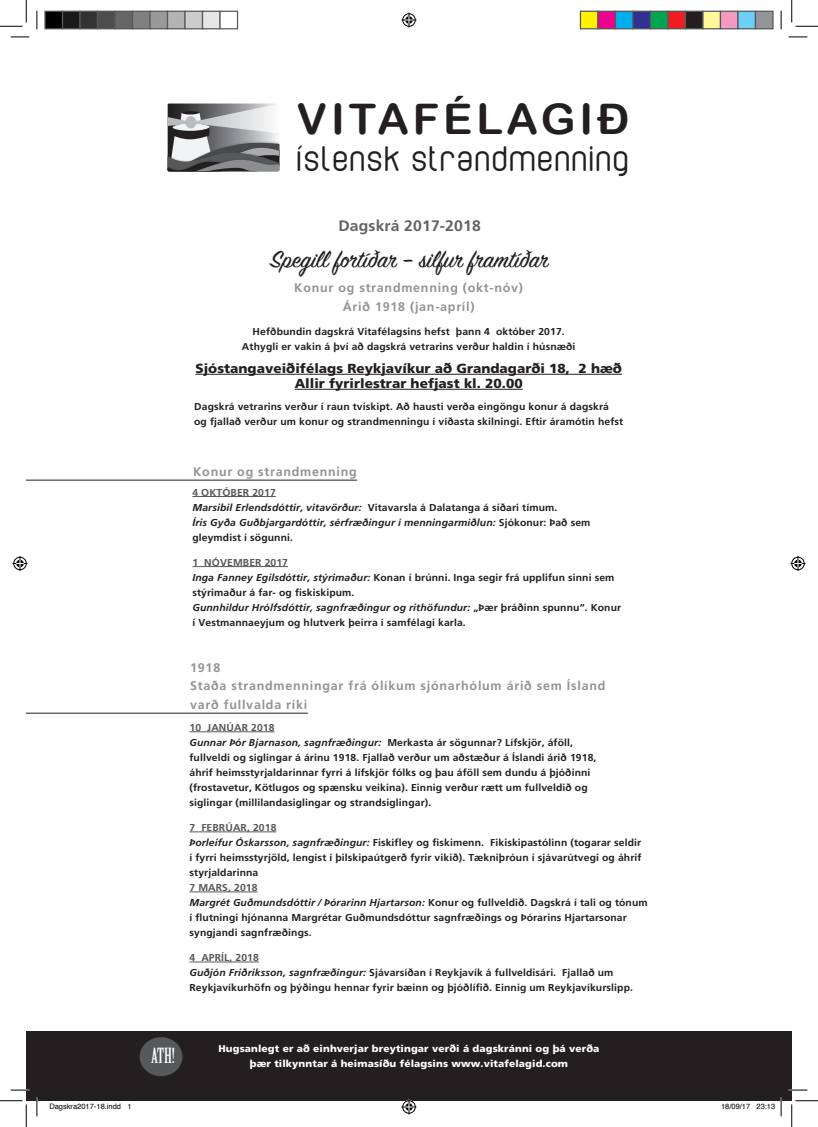
<style>
.page{position:relative;width:818px;height:1127px;background:#fff}
.page>*{position:absolute;margin:0;border:0;box-sizing:border-box;transform-origin:0 0}
.t1{font:42.12px "Arial Rounded MT Bold";letter-spacing:.09em;color:#231f20;scale:1.04 1}
.t2{font:38.12px "Cabo Rounded";letter-spacing:.03em;color:#231f20}
.t3{font:26.25px "Sign Painter House Script";color:#231f20}
.t4{font:20.38px "Birch Std";color:#fff;scale:1.04 1}
.t5{font:700 15.12px "Frutiger";letter-spacing:.01em;color:#636366;scale:1.04 1}
.t6{font:900 13.12px "Frutiger";color:#231f20;scale:1.04 1}
.t7{font:700 12.5px "Frutiger";letter-spacing:.06em;color:#919396}
.t8{font:700 10px/15px "Frutiger";letter-spacing:.01em;color:#231f20;scale:1.04 1}
.t9{font:italic 700 10px/15px "Frutiger";letter-spacing:.01em;color:#231f20;scale:1.04 1}
.t10{font:700 10px "Frutiger";letter-spacing:.01em;color:#57585a;scale:1.04 1}
.t11{font:900 9.75px "Frutiger";letter-spacing:.01em;color:#fff;scale:1.04 1}
.t12{font:7.5px "Helvetica";color:#000}
.s1{font-style:normal}
.s2{font-style:italic}
</style>
<div class="page">
<div style="left:26px;top:1031px;width:766px;height:69px;background:#231f20"></div>
<hr style="left:192px;top:496px;width:84px;height:1px;background:#57585a">
<hr style="left:192px;top:566px;width:96px;height:1px;background:#57585a">
<div style="left:140px;top:1036px;width:43px;height:39px;background:#57585a;border-radius:50%"></div>
<hr style="left:195px;top:374px;width:427px;height:1px;background:#231f20">
<hr style="left:295px;top:389px;width:228px;height:1px;background:#231f20">
<svg style="left:168px;top:103px;width:111px;height:68px"></svg>
<hr style="left:26px;top:480px;width:331px;height:1px;background:#231f20">
<hr style="left:189px;top:731px;width:86px;height:1px;background:#57585a">
<hr style="left:189px;top:831px;width:87px;height:1px;background:#57585a">
<hr style="left:189px;top:891px;width:69px;height:1px;background:#57585a">
<hr style="left:189px;top:961px;width:70px;height:1px;background:#57585a">
<hr style="left:26px;top:712px;width:282px;height:1px;background:#231f20">
<svg style="left:11px;top:36px;width:18px;height:2px"></svg>
<svg style="left:788px;top:36px;width:19px;height:2px"></svg>
<svg style="left:11px;top:1089px;width:18px;height:1px"></svg>
<svg style="left:788px;top:1089px;width:19px;height:1px"></svg>
<svg style="left:36px;top:11px;width:2px;height:18px"></svg>
<svg style="left:36px;top:1097px;width:2px;height:18px"></svg>
<svg style="left:780px;top:11px;width:2px;height:18px"></svg>
<svg style="left:0;top:0;width:27px;height:27px"></svg>
<svg style="left:0;top:1100px;width:27px;height:26px"></svg>
<svg style="left:791px;top:0;width:27px;height:27px"></svg>
<svg style="left:791px;top:1100px;width:27px;height:26px"></svg>
<svg style="left:401px;top:13px;width:15px;height:15px"></svg>
<svg style="left:401px;top:1099px;width:15px;height:15px"></svg>
<svg style="left:13px;top:556px;width:15px;height:15px"></svg>
<svg style="left:790px;top:556px;width:15px;height:15px"></svg>
<div style="left:45px;top:11px;width:18px;height:18px;background:#000"></div>
<div style="left:44px;top:11px;width:19px;height:18px;border:1px solid #595959"></div>
<div style="left:63px;top:11px;width:17px;height:18px;background:#1a1a1a"></div>
<div style="left:62px;top:11px;width:19px;height:18px;border:1px solid #595959"></div>
<div style="left:80px;top:11px;width:18px;height:18px;background:#333"></div>
<div style="left:79px;top:11px;width:19px;height:18px;border:1px solid #595959"></div>
<div style="left:98px;top:11px;width:17px;height:18px;background:#4d4d4d"></div>
<div style="left:97px;top:11px;width:19px;height:18px;border:1px solid #595959"></div>
<div style="left:115px;top:11px;width:18px;height:18px;background:#666"></div>
<div style="left:114px;top:11px;width:19px;height:18px;border:1px solid #595959"></div>
<div style="left:133px;top:11px;width:17px;height:18px;background:#808080"></div>
<div style="left:132px;top:11px;width:19px;height:18px;border:1px solid #595959"></div>
<div style="left:150px;top:11px;width:18px;height:18px;background:#999"></div>
<div style="left:149px;top:11px;width:19px;height:18px;border:1px solid #595959"></div>
<div style="left:168px;top:11px;width:17px;height:18px;background:#b3b3b3"></div>
<div style="left:167px;top:11px;width:19px;height:18px;border:1px solid #595959"></div>
<div style="left:185px;top:11px;width:18px;height:18px;background:#ccc"></div>
<div style="left:184px;top:11px;width:19px;height:18px;border:1px solid #595959"></div>
<div style="left:203px;top:11px;width:17px;height:18px;background:#e6e6e6"></div>
<div style="left:202px;top:11px;width:19px;height:18px;border:1px solid #595959"></div>
<div style="left:219px;top:11px;width:19px;height:18px;border:1px solid #595959"></div>
<div style="left:580px;top:11px;width:18px;height:18px;background:#fff101"></div>
<div style="left:580px;top:11px;width:18px;height:18px;border:1px solid #595959"></div>
<div style="left:598px;top:11px;width:17px;height:18px;background:#ed028c"></div>
<div style="left:597px;top:11px;width:19px;height:18px;border:1px solid #595959"></div>
<div style="left:615px;top:11px;width:18px;height:18px;background:#00aeef"></div>
<div style="left:615px;top:11px;width:18px;height:18px;border:1px solid #595959"></div>
<div style="left:633px;top:11px;width:17px;height:18px;background:#2e3092"></div>
<div style="left:632px;top:11px;width:19px;height:18px;border:1px solid #595959"></div>
<div style="left:650px;top:11px;width:18px;height:18px;background:#00a54f"></div>
<div style="left:650px;top:11px;width:18px;height:18px;border:1px solid #595959"></div>
<div style="left:668px;top:11px;width:17px;height:18px;background:#ee1d23"></div>
<div style="left:667px;top:11px;width:19px;height:18px;border:1px solid #595959"></div>
<div style="left:685px;top:11px;width:18px;height:18px;background:#231f20"></div>
<div style="left:685px;top:11px;width:18px;height:18px;border:1px solid #595959"></div>
<div style="left:703px;top:11px;width:17px;height:18px;background:#fff79a"></div>
<div style="left:702px;top:11px;width:19px;height:18px;border:1px solid #595959"></div>
<div style="left:720px;top:11px;width:18px;height:18px;background:#f499c2"></div>
<div style="left:720px;top:11px;width:18px;height:18px;border:1px solid #595959"></div>
<div style="left:738px;top:11px;width:17px;height:18px;background:#6bcff6"></div>
<div style="left:737px;top:11px;width:19px;height:18px;border:1px solid #595959"></div>
<div style="left:755px;top:11px;width:18px;height:18px;background:#939598"></div>
<div style="left:755px;top:11px;width:18px;height:18px;border:1px solid #595959"></div>
<svg style="left:756px;top:1097px;width:26px;height:18px"></svg>
<p class="t1" style="left:297px;top:94px;width:321px">VITAFÉLAGIÐ</p>
<p class="t2" style="left:298px;top:139px;width:334px">íslensk strandmenning</p>
<p class="t5" style="left:338px;top:217px;width:138px">Dagskrá 2017-2018</p>
<p class="t3" style="left:271px;top:243px;width:281px">Spegill fortíðar – silfur framtíðar</p>
<p class="t7" style="left:294px;top:281px;width:230px">Konur og strandmenning (okt-nóv)</p>
<p class="t7" style="left:343px;top:299px;width:133px">Árið 1918 (jan-apríl)</p>
<p class="t8" style="left:253px;top:324px;width:302px">Hefðbundin dagskrá Vitafélagsins hefst þann 4 október 2017.</p>
<p class="t8" style="left:242px;top:339px;width:322px">Athygli er vakin á því að dagskrá vetrarins verður haldin í húsnæði</p>
<p class="t6" style="left:195px;top:360px;width:412px">Sjóstangaveiðifélags Reykjavíkur að Grandagarði 18, 2 hæð</p>
<p class="t6" style="left:295px;top:375px;width:221px">Allir fyrirlestrar hefjast kl. 20.00</p>
<p class="t8" style="left:194px;top:399px;width:414px">Dagskrá vetrarins verður í raun tvískipt. Að hausti verða eingöngu konur á dagskrá og fjallað verður um konur og strandmenningu í víðasta skilningi. Eftir áramótin hefst</p>
<p class="t7" style="left:193px;top:464px;width:165px">Konur og strandmenning</p>
<p class="t10" style="left:192px;top:486px;width:82px">4 OKTÓBER 2017</p>
<p class="t9" style="left:192px;top:499px;width:352px">Marsibil Erlendsdóttir, vitavörður: <span class="s1">Vitavarsla á Dalatanga á síðari tímum.</span></p>
<p class="t9" style="left:192px;top:514px;width:384px">Íris Gyða Guðbjargardóttir, sérfræðingur í menningarmiðlun: <span class="s1">Sjókonur: Það sem gleymdist í sögunni.</span></p>
<p class="t10" style="left:192px;top:556px;width:93px">1 NÓVEMBER 2017</p>
<p class="t8" style="left:192px;top:569px;width:407px"><span class="s2">Inga Fanney Egilsdóttir, stýrimaður:</span> Konan í brúnni. Inga segir frá upplifun sinni sem stýrimaður á far- og fiskiskipum.</p>
<p class="t8" style="left:192px;top:599px;width:414px"><span class="s2">Gunnhildur Hrólfsdóttir, sagnfræðingur og rithöfundur:</span> „Þær þráðinn spunnu“. Konur í Vestmannaeyjum og hlutverk þeirra í samfélagi karla.</p>
<p class="t7" style="left:190px;top:659px;width:32px">1918</p>
<p class="t7" style="left:190px;top:678px;width:417px">Staða strandmenningar frá ólíkum sjónarhólum árið sem Ísland</p>
<p class="t7" style="left:190px;top:697px;width:119px">varð fullvalda ríki</p>
<p class="t10" style="left:189px;top:721px;width:83px">10 JANÚAR 2018</p>
<p class="t8" style="left:189px;top:734px;width:393px"><span class="s2">Gunnar Þór Bjarnason, sagnfræðingur:</span> Merkasta ár sögunnar? Lífskjör, áföll, fullveldi og siglingar á árinu 1918. Fjallað verður um aðstæður á Íslandi árið 1918, áhrif heimsstyrjaldarinnar fyrri á lífskjör fólks og þau áföll sem dundu á þjóðinni (frostavetur, Kötlugos og spænsku veikina). Einnig verður rætt um fullveldið og siglingar (millilandasiglingar og strandsiglingar).</p>
<p class="t10" style="left:189px;top:821px;width:85px">7 FEBRÚAR, 2018</p>
<p class="t8" style="left:189px;top:834px;width:436px;text-align:justify"><span class="s2">Þorleifur Óskarsson, sagnfræðingur:</span> Fiskifley og fiskimenn. Fikiskipastólinn (togarar seldir í fyrri heimsstyrjöld, lengist í þilskipaútgerð fyrir vikið). Tækniþróun í sjávarútvegi og áhrif styrjaldarinna</p>
<p class="t10" style="left:189px;top:881px;width:67px">7 MARS, 2018</p>
<p class="t8" style="left:189px;top:894px;width:442px"><span class="s2">Margrét Guðmundsdóttir / Þórarinn Hjartarson:</span> Konur og fullveldið. Dagskrá í tali og tónum í flutningi hjónanna Margrétar Guðmundsdóttur sagnfræðings og Þórarins Hjartarsonar syngjandi sagnfræðings.</p>
<p class="t10" style="left:189px;top:951px;width:68px">4 APRÍL, 2018</p>
<p class="t8" style="left:189px;top:964px;width:428px"><span class="s2">Guðjón Friðriksson, sagnfræðingur:</span> Sjávarsíðan í Reykjavík á fullveldisári. Fjallað um<br>Reykjavíkurhöfn og þýðingu hennar fyrir bæinn og þjóðlífið. Einnig um Reykjavíkurslipp.</p>
<p class="t4" style="left:151px;top:1044px;width:24px">ATH!</p>
<p class="t11" style="left:218px;top:1042px;width:368px">Hugsanlegt er að einhverjar breytingar verði á dagskránni og þá verða</p>
<p class="t11" style="left:250px;top:1057px;width:307px">þær tilkynntar á heimasíðu félagsins www.vitafelagid.com</p>
<p class="t12" style="left:49px;top:1100px;width:84px">Dagskra2017-18.indd 1</p>
<p class="t12" style="left:721px;top:1100px;width:56px">18/09/17 23:13</p>
</div>
